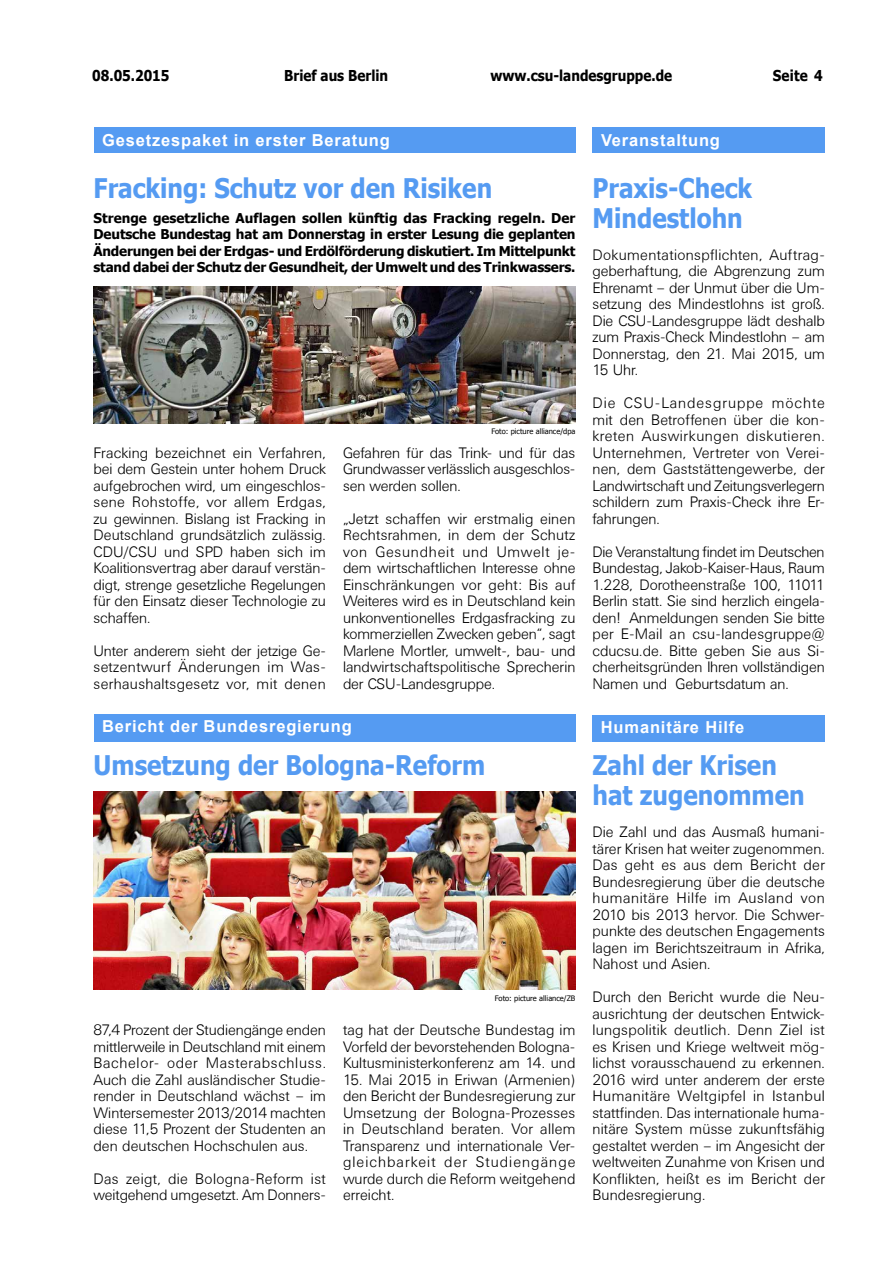
<style>
.page{position:relative;width:893px;height:1263px;background:#fff}
.page>*{position:absolute;margin:0;border:0;box-sizing:border-box;transform-origin:0 0}
._01_BaB_Überschrift{font:700 27px/30px "Tahoma";color:#559bf2;scale:.9 1}
._01_BaB_Überschrift-2{font:700 16.5px "Arial";letter-spacing:.05em;color:#fff}
._05_BaB_Ü_weiss_kurz{font:700 16.5px "Arial";letter-spacing:.05em;color:#fff}
._04_BaB_Fließtext{font:300 15px/16.5px "Univers BSK";letter-spacing:-.01em;color:#000;text-align:justify}
._05_BaB_Fließtext_ku{font:300 15px/16.5px "Univers BSK";color:#000;text-align:justify}
._04_BaB_Fließtext-2{font:300 15px/16.5px "Univers BSK";letter-spacing:.015em;color:#000}
.t1{font:700 15px "Tahoma";color:#000;scale:.9 1}
._03_BaB_Teaser{font:700 13.5px/16.5px "Tahoma";letter-spacing:-.015em;color:#000;text-align:justify}
._13_BaB_Rechtevermer{font:7.5px "Tahoma";color:#000}
</style>
<div class="page">
<div style="left:94px;top:714px;width:481px;height:28px;background:#559bf2"></div>
<div style="left:592px;top:715px;width:233px;height:27px;background:#559bf2"></div>
<img style="left:94px;top:792px;width:481px;height:198px">
<div style="left:94px;top:128px;width:481px;height:25px;background:#559bf2"></div>
<img style="left:94px;top:286px;width:481px;height:137px">
<div style="left:592px;top:128px;width:233px;height:25px;background:#559bf2"></div>
<p class="t1" style="left:284px;top:65px;width:117px">Brief aus Berlin</p>
<p class="t1" style="left:92px;top:65px;width:87px">08.05.2015</p>
<p class="t1" style="left:490px;top:65px;width:203px">www.csu-landesgruppe.de</p>
<p class="t1" style="left:773px;top:65px;width:57px">Seite 4</p>
<p class="_01_BaB_Überschrift-2" style="left:102px;top:129px;width:289px">Gesetzespaket in erster Beratung</p>
<p class="_01_BaB_Überschrift" style="left:94px;top:171px;width:444px">Fracking: Schutz vor den Risiken</p>
<p class="_03_BaB_Teaser" style="left:94px;top:209px;width:483px">Strenge gesetzliche Auflagen sollen künftig das Fracking regeln. Der Deutsche Bundestag hat am Donnerstag in erster Lesung die geplanten Änderungen bei der Erdgas- und Erdölförderung diskutiert. Im Mittelpunkt stand dabei der Schutz der Gesundheit, der Umwelt und des Trinkwassers.</p>
<p class="_04_BaB_Fließtext" style="left:94px;top:444px;width:234px">Fracking bezeichnet ein Verfahren, bei dem Gestein unter hohem Druck aufgebrochen wird, um eingeschlos&shy;sene Rohstoffe, vor allem Erdgas, zu gewinnen. Bislang ist Fracking in Deutschland grundsätzlich zulässig.<br>CDU/CSU und SPD haben sich im Koalitionsvertrag aber darauf verstän&shy;digt, strenge gesetzliche Regelungen für den Einsatz dieser Technologie zu schaffen.</p>
<p class="_04_BaB_Fließtext-2" style="left:94px;top:642px;width:234px">Unter anderem sieht der jetzige Ge&shy;setzentwurf Änderungen im Was&shy;serhaushaltsgesetz vor, mit denen</p>
<p class="_13_BaB_Rechtevermer" style="left:491px;top:426px;width:86px">Foto: picture alliance/dpa</p>
<p class="_04_BaB_Fließtext" style="left:343px;top:444px;width:234px">Gefahren für das Trink- und für das Grundwasser verlässlich ausgeschlos&shy;sen werden sollen.</p>
<p class="_04_BaB_Fließtext" style="left:343px;top:510px;width:234px">„Jetzt schaffen wir erstmalig einen Rechtsrahmen, in dem der Schutz von Gesundheit und Umwelt je&shy;dem wirtschaftlichen Interesse ohne Einschränkungen vor geht: Bis auf Weiteres wird es in Deutschland kein unkonventionelles Erdgasfracking zu kommerziellen Zwecken geben“, sagt Marlene Mortler, umwelt-, bau- und landwirtschaftspolitische Sprecherin der CSU-Landesgruppe.</p>
<p class="_05_BaB_Ü_weiss_kurz" style="left:102px;top:715px;width:251px">Bericht der Bundesregierung</p>
<p class="_01_BaB_Überschrift" style="left:94px;top:748px;width:437px">Umsetzung der Bologna-Reform</p>
<p class="_13_BaB_Rechtevermer" style="left:495px;top:993px;width:82px">Foto: picture alliance/ZB</p>
<p class="_05_BaB_Fließtext_ku" style="left:94px;top:1022px;width:234px">87,4 Prozent der Studiengänge enden mittlerweile in Deutschland mit einem Bachelor- oder Masterabschluss.<br>Auch die Zahl ausländischer Studie&shy;render in Deutschland wächst – im Wintersemester 2013/2014 machten diese 11,5 Prozent der Studenten an den deutschen Hochschulen aus.</p>
<p class="_05_BaB_Fließtext_ku" style="left:94px;top:1170px;width:234px">Das zeigt, die Bologna-Reform ist weitgehend umgesetzt. Am Donners-</p>
<p class="_05_BaB_Fließtext_ku" style="left:343px;top:1022px;width:234px">tag hat der Deutsche Bundestag im Vorfeld der bevorstehenden Bologna-Kultusministerkonferenz am 14. und</p>
<p class="_05_BaB_Fließtext_ku" style="left:343px;top:1071px;width:234px">15. Mai 2015 in Eriwan (Armenien) den Bericht der Bundesregierung zur Umsetzung der Bologna-Prozesses in Deutschland beraten. Vor allem Transparenz und internationale Ver&shy;gleichbarkeit der Studiengänge wurde durch die Reform weitgehend erreicht.</p>
<p class="_01_BaB_Überschrift-2" style="left:601px;top:129px;width:121px">Veranstaltung</p>
<p class="_01_BaB_Überschrift" style="left:592px;top:171px;width:179px">Praxis-Check<br>Mindestlohn</p>
<p class="_04_BaB_Fließtext" style="left:592px;top:246px;width:234px">Dokumentationspflichten, Auftrag&shy;geberhaftung, die Abgrenzung zum Ehrenamt – der Unmut über die Um&shy;setzung des Mindestlohns ist groß.<br>Die CSU-Landesgruppe lädt deshalb zum Praxis-Check Mindestlohn – am Donnerstag, den 21. Mai 2015, um 15 Uhr.</p>
<p class="_04_BaB_Fließtext" style="left:592px;top:395px;width:234px">Die CSU-Landesgruppe möchte mit den Betroffenen über die kon&shy;kreten Auswirkungen diskutieren.<br>Unternehmen, Vertreter von Verei&shy;nen, dem Gaststättengewerbe, der Landwirtschaft und Zeitungsverlegern schildern zum Praxis-Check ihre Er&shy;fahrungen.</p>
<p class="_04_BaB_Fließtext" style="left:592px;top:543px;width:234px">Die Veranstaltung findet im Deutschen Bundestag, Jakob-Kaiser-Haus, Raum 1.228, Dorotheenstraße 100, 11011<br>Berlin statt. Sie sind herzlich eingela&shy;den! Anmeldungen senden Sie bitte per E-Mail an csu-landesgruppe@ cducsu.de. Bitte geben Sie aus Si&shy;cherheitsgründen Ihren vollständigen Namen und Geburtsdatum an.</p>
<p class="_05_BaB_Ü_weiss_kurz" style="left:601px;top:716px;width:145px">Humanitäre Hilfe</p>
<p class="_01_BaB_Überschrift" style="left:592px;top:749px;width:237px">Zahl der Krisen hat zugenommen</p>
<p class="_05_BaB_Fließtext_ku" style="left:592px;top:824px;width:234px">Die Zahl und das Ausmaß humani&shy;tärer Krisen hat weiter zugenommen.<br>Das geht es aus dem Bericht der Bundesregierung über die deutsche humanitäre Hilfe im Ausland von 2010 bis 2013 hervor. Die Schwer&shy;punkte des deutschen Engagements lagen im Berichtszeitraum in Afrika, Nahost und Asien.</p>
<p class="_05_BaB_Fließtext_ku" style="left:592px;top:989px;width:234px">Durch den Bericht wurde die Neu&shy;ausrichtung der deutschen Entwick&shy;lungspolitik deutlich. Denn Ziel ist es Krisen und Kriege weltweit mög&shy;lichst vorausschauend zu erkennen.<br>2016 wird unter anderem der erste Humanitäre Weltgipfel in Istanbul stattfinden. Das internationale huma&shy;nitäre System müsse zukunftsfähig gestaltet werden – im Angesicht der weltweiten Zunahme von Krisen und Konflikten, heißt es im Bericht der Bundesregierung.</p>
</div>
